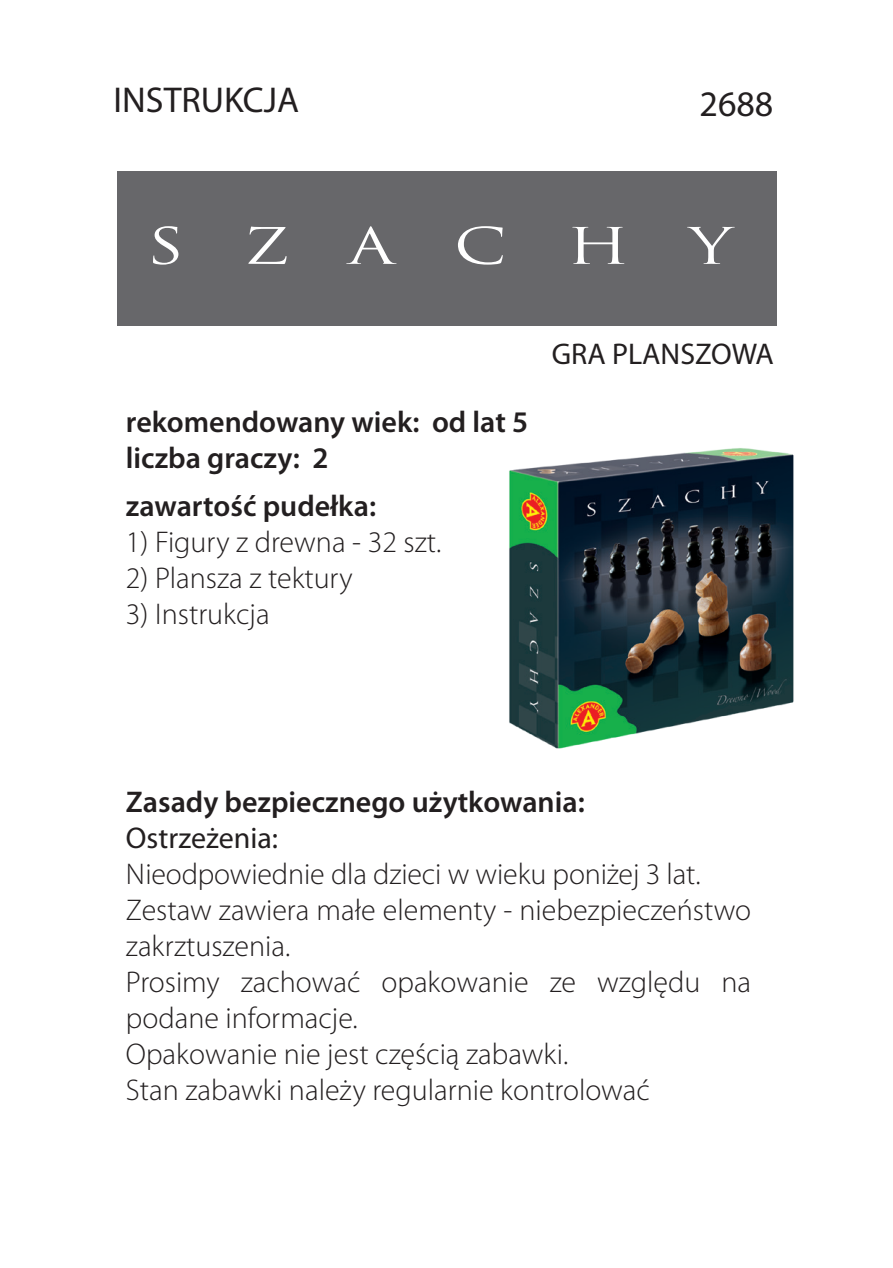
<style>
.page{position:relative;width:893px;height:1268px;background:#fff}
.page>*{position:absolute;margin:0;border:0;box-sizing:border-box;transform-origin:0 0}
.t1{font:48.9px "Trajan Pro";letter-spacing:.9em;color:#fff;scale:1.35 1}
.t2{font:36px "Myriad";color:#231f20}
.t3{font:36px "Myriad Pro";color:#231f20}
.t4{font:300 30px/36px "Myriad Pro";color:#231f20}
.t5{font:600 30px/36px "Myriad Pro";color:#231f20}
.t6{font:30px "Myriad Pro";color:#231f20}
.t7{font:30px "Myriad";color:#231f20}
</style>
<div class="page">
<div style="left:118px;top:171px;width:659px;height:154px;background:#67676a"></div>
<img style="left:509px;top:448px;width:285px;height:301px">
<p class="t2" style="left:114px;top:82px;width:187px">INSTRUKCJA</p>
<p class="t3" style="left:699px;top:82px;width:75px">2688</p>
<h1 class="t1" style="left:146px;top:215px;width:435px">SZACHY</h1>
<p class="t5" style="left:126px;top:403px;width:404px">rekomendowany wiek: od lat 5 liczba graczy: 2</p>
<p class="t5" style="left:126px;top:487px;width:252px">zawartość pudełka:</p>
<p class="t4" style="left:126px;top:524px;width:317px">1) Figury z drewna - 32 szt.</p>
<p class="t4" style="left:126px;top:560px;width:228px">2) Plansza z tektury</p>
<p class="t4" style="left:126px;top:596px;width:145px">3) Instrukcja</p>
<p class="t7" style="left:552px;top:339px;width:224px">GRA PLANSZOWA</p>
<p class="t5" style="left:126px;top:782px;width:460px">Zasady bezpiecznego użytkowania:</p>
<p class="t6" style="left:126px;top:818px;width:154px">Ostrzeżenia:</p>
<p class="t4" style="left:126px;top:855px;width:627px">Nieodpowiednie dla dzieci w wieku poniżej 3 lat.<br>Zestaw zawiera małe elementy - niebezpieczeństwo zakrztuszenia.<br>Prosimy zachować opakowanie ze względu na podane informacje.<br>Opakowanie nie jest częścią zabawki.<br>Stan zabawki należy regularnie kontrolować</p>
</div>
